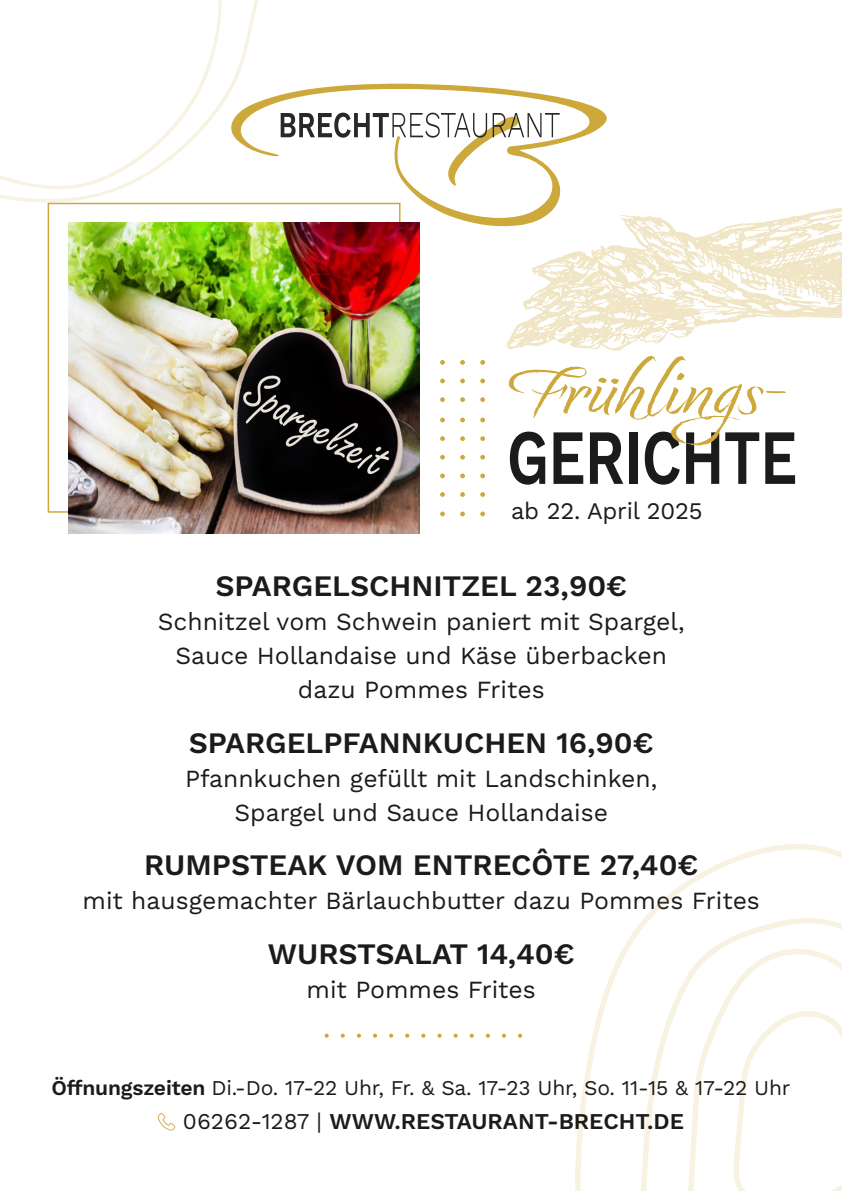
<style>
.page{position:relative;width:842px;height:1191px;background:#fff}
.page>*{position:absolute;margin:0;border:0;box-sizing:border-box;transform-origin:0 0}
.t1{font:79.5px "Dream Big";color:#cda83a;scale:1.2 1}
.t2{font:600 78px "Work Sans";letter-spacing:-.01em;color:#1b1b1a;scale:.75 1}
.t3{font:600 29.7px "Work Sans";color:#1b1b1a}
.t4{font:24.6px/34px "Work Sans";color:#1b1b1a;text-align:center}
.t5{font:23.8px "Work Sans";letter-spacing:-.01em;color:#1b1b1a}
.t6{font:600 22.6px "Work Sans";color:#1b1b1a}
.t7{font:21px "Work Sans";letter-spacing:-.01em;color:#1b1b1a}
.s1{font-weight:600}
.s2{font-weight:400}
</style>
<div class="page">
<svg style="left:480px;top:378px;width:5px;height:5px"></svg>
<svg style="left:480px;top:397px;width:5px;height:5px"></svg>
<svg style="left:460px;top:360px;width:5px;height:5px"></svg>
<svg style="left:440px;top:360px;width:5px;height:5px"></svg>
<svg style="left:440px;top:378px;width:5px;height:5px"></svg>
<svg style="left:440px;top:397px;width:5px;height:5px"></svg>
<svg style="left:480px;top:473px;width:5px;height:5px"></svg>
<svg style="left:480px;top:436px;width:5px;height:5px"></svg>
<svg style="left:480px;top:455px;width:5px;height:4px"></svg>
<svg style="left:480px;top:492px;width:5px;height:5px"></svg>
<svg style="left:480px;top:417px;width:5px;height:5px"></svg>
<svg style="left:440px;top:473px;width:5px;height:5px"></svg>
<svg style="left:440px;top:436px;width:5px;height:5px"></svg>
<svg style="left:440px;top:455px;width:5px;height:4px"></svg>
<svg style="left:440px;top:492px;width:5px;height:5px"></svg>
<svg style="left:480px;top:360px;width:5px;height:5px"></svg>
<svg style="left:460px;top:378px;width:5px;height:5px"></svg>
<svg style="left:460px;top:397px;width:5px;height:5px"></svg>
<svg style="left:460px;top:473px;width:5px;height:5px"></svg>
<svg style="left:460px;top:436px;width:5px;height:5px"></svg>
<svg style="left:460px;top:455px;width:5px;height:4px"></svg>
<svg style="left:460px;top:492px;width:5px;height:5px"></svg>
<svg style="left:460px;top:417px;width:5px;height:5px"></svg>
<svg style="left:480px;top:511px;width:5px;height:5px"></svg>
<svg style="left:460px;top:511px;width:5px;height:5px"></svg>
<svg style="left:440px;top:511px;width:5px;height:5px"></svg>
<svg style="left:440px;top:417px;width:5px;height:5px"></svg>
<img style="left:68px;top:223px;width:352px;height:310px">
<svg style="left:575px;top:844px;width:267px;height:347px"></svg>
<svg style="left:639px;top:918px;width:203px;height:273px"></svg>
<svg style="left:686px;top:948px;width:156px;height:243px"></svg>
<svg style="left:0;top:0;width:259px;height:209px"></svg>
<svg style="left:0;top:0;width:224px;height:190px"></svg>
<svg style="left:518px;top:1033px;width:4px;height:4px"></svg>
<svg style="left:454px;top:1033px;width:4px;height:4px"></svg>
<svg style="left:373px;top:1033px;width:4px;height:4px"></svg>
<svg style="left:486px;top:1033px;width:4px;height:4px"></svg>
<svg style="left:421px;top:1033px;width:4px;height:4px"></svg>
<svg style="left:341px;top:1033px;width:4px;height:4px"></svg>
<svg style="left:502px;top:1033px;width:4px;height:4px"></svg>
<svg style="left:437px;top:1033px;width:5px;height:4px"></svg>
<svg style="left:357px;top:1033px;width:4px;height:4px"></svg>
<svg style="left:470px;top:1033px;width:4px;height:4px"></svg>
<svg style="left:389px;top:1033px;width:4px;height:4px"></svg>
<svg style="left:405px;top:1033px;width:4px;height:4px"></svg>
<svg style="left:325px;top:1033px;width:4px;height:4px"></svg>
<svg style="left:158px;top:1113px;width:17px;height:17px"></svg>
<svg style="left:229px;top:83px;width:378px;height:145px"></svg>
<svg style="left:281px;top:113px;width:279px;height:25px"></svg>
<svg style="left:505px;top:173px;width:337px;height:178px"></svg>
<svg style="left:829px;top:223px;width:13px;height:10px"></svg>
<svg style="left:712px;top:289px;width:11px;height:5px"></svg>
<svg style="left:827px;top:245px;width:14px;height:8px"></svg>
<svg style="left:701px;top:308px;width:18px;height:11px"></svg>
<svg style="left:797px;top:221px;width:9px;height:3px"></svg>
<svg style="left:648px;top:221px;width:12px;height:9px"></svg>
<svg style="left:558px;top:331px;width:10px;height:4px"></svg>
<svg style="left:755px;top:229px;width:11px;height:2px"></svg>
<svg style="left:688px;top:322px;width:5px;height:3px"></svg>
<h1 class="t1" style="left:509px;top:341px;width:234px">Frühlings-</h1>
<h2 class="t2" style="left:507px;top:412px;width:389px">GERICHTE</h2>
<p class="t5" style="left:511px;top:496px;width:193px">ab 22. April 2025</p>
<p class="t3" style="left:215px;top:568px;width:413px">SPARGELSCHNITZEL 23,90€</p>
<p class="t4" style="left:158px;top:606px;width:528px">Schnitzel vom Schwein paniert mit Spargel,<br>Sauce Hollandaise und Käse überbacken dazu Pommes Frites</p>
<p class="t3" style="left:189px;top:725px;width:466px">SPARGELPFANNKUCHEN 16,90€</p>
<p class="t4" style="left:185px;top:762px;width:474px">Pfannkuchen gefüllt mit Landschinken,<br>Spargel und Sauce Hollandaise</p>
<p class="t3" style="left:144px;top:848px;width:556px">RUMPSTEAK VOM ENTRECÔTE 27,40€</p>
<p class="t4" style="left:83px;top:885px;width:679px">mit hausgemachter Bärlauchbutter dazu Pommes Frites</p>
<p class="t3" style="left:268px;top:936px;width:308px">WURSTSALAT 14,40€</p>
<p class="t4" style="left:307px;top:973px;width:231px">mit Pommes Frites</p>
<p class="t7" style="left:52px;top:1075px;width:740px"><span class="s1">Öffnungszeiten</span> Di.-Do. 17-22 Uhr, Fr. &amp; Sa. 17-23 Uhr, So. 11-15 &amp; 17-22 Uhr</p>
<p class="t6" style="left:183px;top:1108px;width:503px"><span class="s2">06262-1287 |</span> WWW.RESTAURANT-BRECHT.DE</p>
</div>
